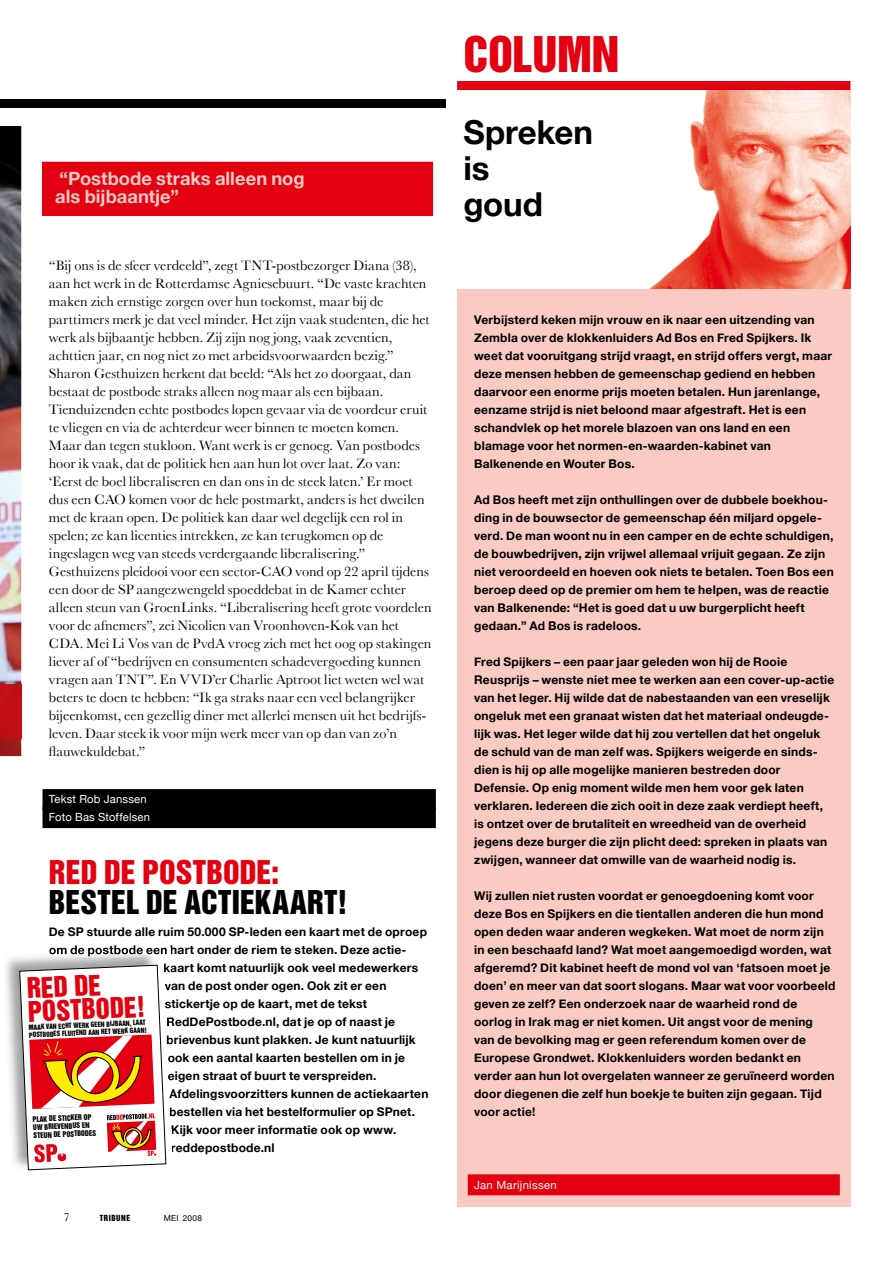
<style>
.page{position:relative;width:893px;height:1263px;background:#fff}
.page>*{position:absolute;margin:0;border:0;box-sizing:border-box;transform-origin:0 0}
.t1{font:45px "Helvetica Inserat";letter-spacing:-.01em;color:#e30010}
.t2{font:700 33px/36px "Helvetica Neue";letter-spacing:-.005em;color:#000}
.t3{font:30px "Helvetica Inserat";letter-spacing:.01em;color:#000}
.t4{font:30px "Helvetica Inserat";color:#e30010}
.t5{font:25.95px/23.4px "Helvetica Inserat";color:#e30010}
.t6{font:700 18.3px/18px "Helvetica Neue";color:#facbc3}
.t7{font:14.25px/18px "Baskerville";letter-spacing:.005em;color:#000}
.t8{font:700 12px/18px "Helvetica Neue";letter-spacing:.02em;color:#000}
.t9{font:12px "Baskerville";color:#000}
.t10{font:11.25px/18px "Helvetica Neue";letter-spacing:.015em;color:#fff}
.t11{font:8.25px "Helvetica Neue";letter-spacing:.03em;color:#000}
.t12{font:7.8px "Helvetica Inserat";letter-spacing:.07em;color:#000}
.t13{font:7.05px/7.9px "Helvetica Inserat";color:#000}
.t14{font:6.6px/7.5px "Helvetica Inserat";color:#000}
</style>
<div class="page">
<img style="left:0;top:126px;width:21px;height:630px">
<div style="left:0;top:99px;width:478px;height:9px;background:#000"></div>
<img style="left:0;top:684px;width:21px;height:54px">
<div style="left:457px;top:288px;width:393px;height:918px;background:#facbc3"></div>
<div style="left:457px;top:81px;width:393px;height:9px;background:#e30010"></div>
<div style="left:468px;top:1174px;width:372px;height:21px;background:#e30010"></div>
<div style="left:446px;top:90px;width:404px;height:198px;background:#fff"></div>
<img style="left:650px;top:90px;width:200px;height:198px">
<div style="left:43px;top:162px;width:390px;height:54px;background:#e30010"></div>
<div style="left:43px;top:789px;width:393px;height:21px;background:#000"></div>
<div style="left:43px;top:807px;width:393px;height:21px;background:#000"></div>
<img style="left:6px;top:956px;width:148px;height:215px">
<img style="left:49px;top:947px;width:122px;height:9px">
<svg style="left:19px;top:963px;width:152px;height:207px"></svg>
<h3 class="t6" style="left:55px;top:169px;width:251px">“Postbode straks alleen nog als bijbaantje”</h3>
<p class="t7" style="left:49px;top:256px;width:384px">“Bij ons is de sfeer verdeeld”, zegt TNT-postbezorger Diana (38), aan het werk in de Rotterdamse Agniesebuurt. “De vaste krachten maken zich ernstige zorgen over hun toekomst, maar bij de parttimers merk je dat veel minder. Het zijn vaak studenten, die het werk als bijbaantje hebben. Zij zijn nog jong, vaak zeventien, achttien jaar, en nog niet zo met arbeidsvoorwaarden bezig.” Sharon Gesthuizen herkent dat beeld: “Als het zo doorgaat, dan bestaat de postbode straks alleen nog maar als een bijbaan.<br>Tienduizenden echte postbodes lopen gevaar via de voordeur eruit te vliegen en via de achterdeur weer binnen te moeten komen.<br>Maar dan tegen stukloon. Want werk is er genoeg. Van postbodes hoor ik vaak, dat de politiek hen aan hun lot over laat. Zo van: ‘Eerst de boel liberaliseren en dan ons in de steek laten.’ Er moet dus een CAO komen voor de hele postmarkt, anders is het dweilen met de kraan open. De politiek kan daar wel degelijk een rol in spelen; ze kan licenties intrekken, ze kan terugkomen op de ingeslagen weg van steeds verdergaande liberalisering.” Gesthuizens pleidooi voor een sector-CAO vond op 22 april tijdens een door de SP aangezwengeld spoeddebat in de Kamer echter alleen steun van GroenLinks. “Liberalisering heeft grote voordelen voor de afnemers”, zei Nicolien van Vroonhoven-Kok van het CDA. Mei Li Vos van de PvdA vroeg zich met het oog op stakingen liever af of “bedrijven en consumenten schadevergoeding kunnen vragen aan TNT”. En VVD’er Charlie Aptroot liet weten wel wat beters te doen te hebben: “Ik ga straks naar een veel belangrijker bijeenkomst, een gezellig diner met allerlei mensen uit het bedrijfs&shy;leven. Daar steek ik voor mijn werk meer van op dan van zo’n flauwekuldebat.”</p>
<p class="t10" style="left:49px;top:790px;width:103px">Tekst Rob Janssen<br>Foto Bas Stoffelsen</p>
<h3 class="t4" style="left:49px;top:854px;width:232px">RED DE POSTBODE:</h3>
<h3 class="t3" style="left:49px;top:884px;width:300px">BESTEL DE ACTIEKAART!</h3>
<p class="t8" style="left:49px;top:922px;width:380px">De SP stuurde alle ruim 50.000 SP-leden een kaart met de oproep</p>
<p class="t8" style="left:49px;top:940px;width:359px">om de postbode een hart onder de riem te steken. Deze actie-</p>
<p class="t8" style="left:163px;top:958px;width:257px">kaart komt natuurlijk ook veel medewerkers</p>
<p class="t8" style="left:165px;top:976px;width:223px">van de post onder ogen. Ook zit er een</p>
<p class="t8" style="left:165px;top:994px;width:204px">stickertje op de kaart, met de tekst</p>
<p class="t8" style="left:166px;top:1012px;width:230px">RedDePostbode.nl, dat je op of naast je</p>
<p class="t8" style="left:166px;top:1030px;width:251px">brievenbus kunt plakken. Je kunt natuurlijk</p>
<p class="t8" style="left:168px;top:1048px;width:239px">ook een aantal kaarten bestellen om in je</p>
<p class="t8" style="left:168px;top:1066px;width:210px">eigen straat of buurt te verspreiden.</p>
<p class="t8" style="left:169px;top:1084px;width:261px">Afdelingsvoorzitters kunnen de actiekaarten</p>
<p class="t8" style="left:169px;top:1102px;width:247px">bestellen via het bestelformulier op SPnet.</p>
<p class="t8" style="left:171px;top:1120px;width:227px">Kijk voor meer informatie ook op www.</p>
<p class="t8" style="left:171px;top:1138px;width:105px">reddepostbode.nl</p>
<h3 class="t5" style="left:27px;top:976px;width:119px;rotate:-2deg">RED DE<br>POSTBODE!</h3>
<p class="t14" style="left:28px;top:1024px;width:119px;rotate:-3deg">MAAK VAN ECHT WERK GEEN BIJBAAN, LAAT<br>POSTBODES FLUITEND AAN HET WERK GAAN!</p>
<p class="t13" style="left:33px;top:1115px;width:64px;rotate:-2deg">PLAK DE STICKER OP<br>UW BRIEVENBUS EN<br>STEUN DE POSTBODES</p>
<p class="t9" style="left:64px;top:1210px;width:7px">7</p>
<p class="t12" style="left:100px;top:1213px;width:32px">TRIBUNE</p>
<p class="t11" style="left:164px;top:1213px;width:40px">MEI 2008</p>
<h1 class="t1" style="left:463px;top:27px;width:157px">COLUMN</h1>
<h2 class="t2" style="left:463px;top:113px;width:131px">Spreken is<br>goud</h2>
<p class="t8" style="left:474px;top:310px;width:360px">Verbijsterd keken mijn vrouw en ik naar een uitzending van Zembla over de klokkenluiders Ad Bos en Fred Spijkers. Ik weet dat vooruitgang strijd vraagt, en strijd offers vergt, maar deze mensen hebben de gemeenschap gediend en hebben daarvoor een enorme prijs moeten betalen. Hun jarenlange, eenzame strijd is niet beloond maar afgestraft. Het is een schandvlek op het morele blazoen van ons land en een blamage voor het normen-en-waarden-kabinet van Balkenende en Wouter Bos.</p>
<p class="t8" style="left:474px;top:490px;width:361px">Ad Bos heeft met zijn onthullingen over de dubbele boekhou&shy;ding in de bouwsector de gemeenschap één miljard opgele&shy;verd. De man woont nu in een camper en de echte schuldigen, de bouwbedrijven, zijn vrijwel allemaal vrijuit gegaan. Ze zijn niet veroordeeld en hoeven ook niets te betalen. Toen Bos een beroep deed op de premier om hem te helpen, was de reactie van Balkenende: “Het is goed dat u uw burgerplicht heeft gedaan.” Ad Bos is radeloos.</p>
<p class="t8" style="left:474px;top:652px;width:362px">Fred Spijkers – een paar jaar geleden won hij de Rooie Reusprijs – wenste niet mee te werken aan een cover-up-actie van het leger. Hij wilde dat de nabestaanden van een vreselijk ongeluk met een granaat wisten dat het materiaal ondeugde&shy;lijk was. Het leger wilde dat hij zou vertellen dat het ongeluk de schuld van de man zelf was. Spijkers weigerde en sinds&shy;dien is hij op alle mogelijke manieren bestreden door Defensie. Op enig moment wilde men hem voor gek laten verklaren. Iedereen die zich ooit in deze zaak verdiept heeft, is ontzet over de brutaliteit en wreedheid van de overheid jegens deze burger die zijn plicht deed: spreken in plaats van zwijgen, wanneer dat omwille van de waarheid nodig is.</p>
<p class="t8" style="left:474px;top:886px;width:363px">Wij zullen niet rusten voordat er genoegdoening komt voor deze Bos en Spijkers en die tientallen anderen die hun mond open deden waar anderen wegkeken. Wat moet de norm zijn in een beschaafd land? Wat moet aangemoedigd worden, wat afgeremd? Dit kabinet heeft de mond vol van ‘fatsoen moet je doen’ en meer van dat soort slogans. Maar wat voor voorbeeld geven ze zelf? Een onderzoek naar de waarheid rond de oorlog in Irak mag er niet komen. Uit angst voor de mening van de bevolking mag er geen referendum komen over de Europese Grondwet. Klokkenluiders worden bedankt en verder aan hun lot overgelaten wanneer ze geruïneerd worden door diegenen die zelf hun boekje te buiten zijn gegaan. Tijd voor actie!</p>
<p class="t10" style="left:474px;top:1175px;width:84px">Jan Marijnissen</p>
</div>
